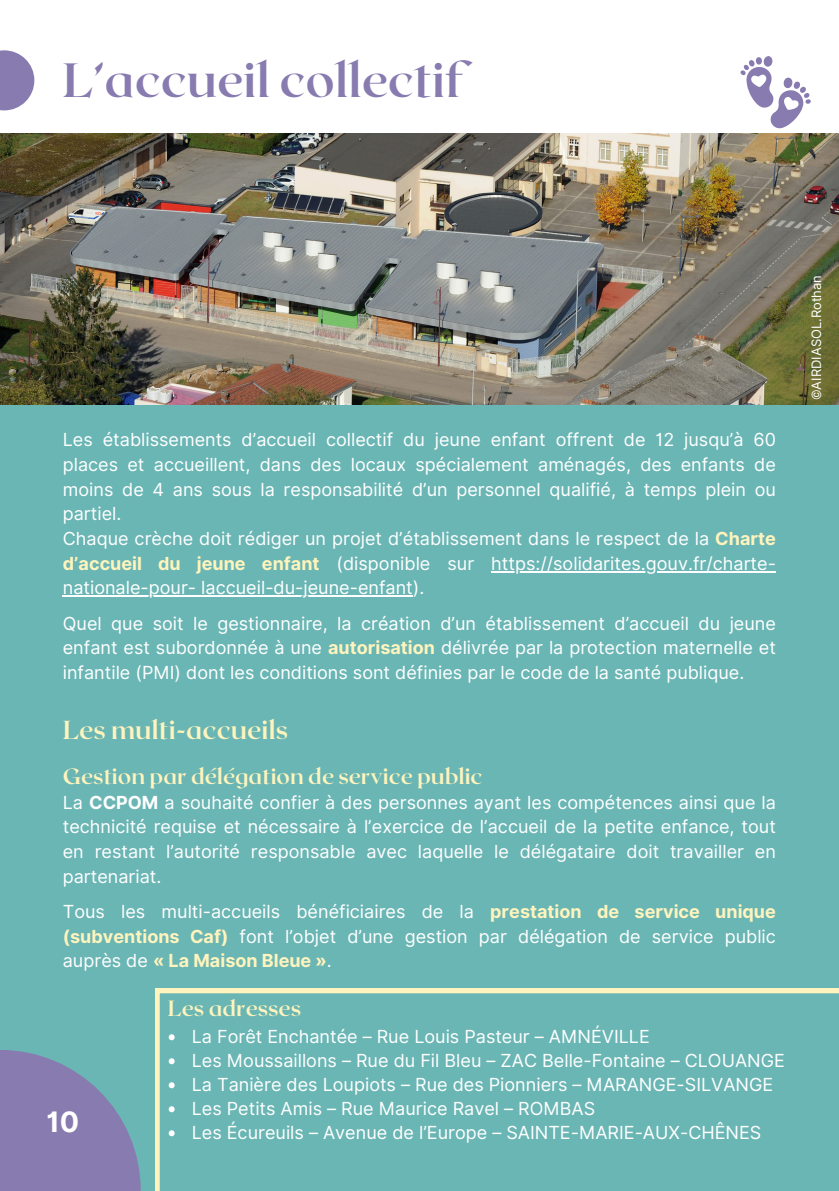
<style>
.page{position:relative;width:839px;height:1191px;background:#fff}
.page>*{position:absolute;margin:0;border:0;box-sizing:border-box;transform-origin:0 0}
.t1{font:700 48px "Roxborough CF";color:#887bb0}
.t2{font:700 28.2px "Inter";color:#fff}
.t3{font:700 26px "Roxborough CF";color:#fff4bd}
.t4{font:700 22px "Roxborough CF";color:#fff4bd}
.t5{font:18px/24.6px "Inter";color:#fff}
.t6{font:13px "Inter";color:#fff}
.s1{font-weight:700;color:#fff4bd}
.s2{font-weight:700}
</style>
<div class="page">
<div style="left:0;top:0;width:838px;height:1191px;background:#6ab6b4"></div>
<img style="left:0;top:133px;width:838px;height:272px">
<div style="left:0;top:0;width:838px;height:133px;background:#fff"></div>
<svg style="left:0;top:1050px;width:141px;height:141px;fill:#887bb0"></svg>
<svg style="left:0;top:50px;width:34px;height:60px;fill:#887bb0"></svg>
<hr style="left:491px;top:571px;width:285px;height:1px;background:#fff">
<hr style="left:63px;top:596px;width:350px;height:1px;background:#fff">
<svg style="left:740px;top:56px;width:70px;height:73px"></svg>
<svg style="left:155px;top:989px;width:683px;height:202px"></svg>
<svg style="left:169px;top:1034px;width:6px;height:6px"></svg>
<svg style="left:169px;top:1058px;width:6px;height:6px"></svg>
<svg style="left:169px;top:1082px;width:6px;height:6px"></svg>
<svg style="left:169px;top:1106px;width:6px;height:6px"></svg>
<svg style="left:169px;top:1130px;width:6px;height:6px"></svg>
<p class="t1" style="left:63px;top:49px;width:402px">L’accueil collectif</p>
<h2 class="t5" style="left:63px;top:428px;width:714px">Les établissements d’accueil collectif du jeune enfant offrent de 12 jusqu’à 60 places et accueillent, dans des locaux spécialement aménagés, des enfants de moins de 4 ans sous la responsabilité d’un personnel qualifié, à temps plein ou partiel.<br>Chaque crèche doit rédiger un projet d’établissement dans le respect de la <span class="s1">Charte d’accueil du jeune enfant</span> (disponible sur</h2>
<h4 class="t5" style="left:491px;top:551px;width:286px">https://solidarites.gouv.fr/charte-</h4>
<h4 class="t5" style="left:63px;top:570px;width:714px;line-height:35.4px">nationale-pour- laccueil-du-jeune-enfant).<br>Quel que soit le gestionnaire, la création d’un établissement d’accueil du jeune</h4>
<h4 class="t5" style="left:63px;top:636px;width:714px">enfant est subordonnée à une <span class="s1">autorisation</span> délivrée par la protection maternelle et infantile (PMI) dont les conditions sont définies par le code de la santé publique.</h4>
<h4 class="t3" style="left:63px;top:713px;width:227px">Les multi-accueils</h4>
<p class="t4" style="left:63px;top:762px;width:421px">Gestion par délégation de service public</p>
<p class="t5" style="left:63px;top:790px;width:714px;text-align:justify">La <span class="s2">CCPOM</span> a souhaité confier à des personnes ayant les compétences ainsi que la technicité requise et nécessaire à l’exercice de l’accueil de la petite enfance, tout en restant l’autorité responsable avec laquelle le délégataire doit travailler en partenariat.</p>
<h1 class="t5" style="left:63px;top:899px;width:714px;text-align:justify">Tous les multi-accueils bénéficiaires de la <span class="s1">prestation de service unique (subventions Caf)</span> font l’objet d’une gestion par délégation de service public auprès de <span class="s1">« La Maison Bleue »</span>.</h1>
<h4 class="t2" style="left:46px;top:1105px;width:34px">10</h4>
<p class="t4" style="left:168px;top:994px;width:135px">Les adresses</p>
<h3 class="t5" style="left:192px;top:1024px;width:459px">La Forêt Enchantée – Rue Louis Pasteur – AMNÉVILLE</h3>
<p class="t5" style="left:192px;top:1048px;width:594px">Les Moussaillons – Rue du Fil Bleu – ZAC Belle-Fontaine – CLOUANGE</p>
<p class="t5" style="left:192px;top:1072px;width:583px">La Tanière des Loupiots – Rue des Pionniers – MARANGE-SILVANGE</p>
<p class="t5" style="left:192px;top:1096px;width:405px">Les Petits Amis – Rue Maurice Ravel – ROMBAS</p>
<p class="t5" style="left:192px;top:1120px;width:571px">Les Écureuils – Avenue de l’Europe – SAINTE-MARIE-AUX-CHÊNES</p>
<p class="t6" style="left:808px;top:400px;width:127px;rotate:-90deg">©AIRDIASOL.Rothan</p>
</div>
